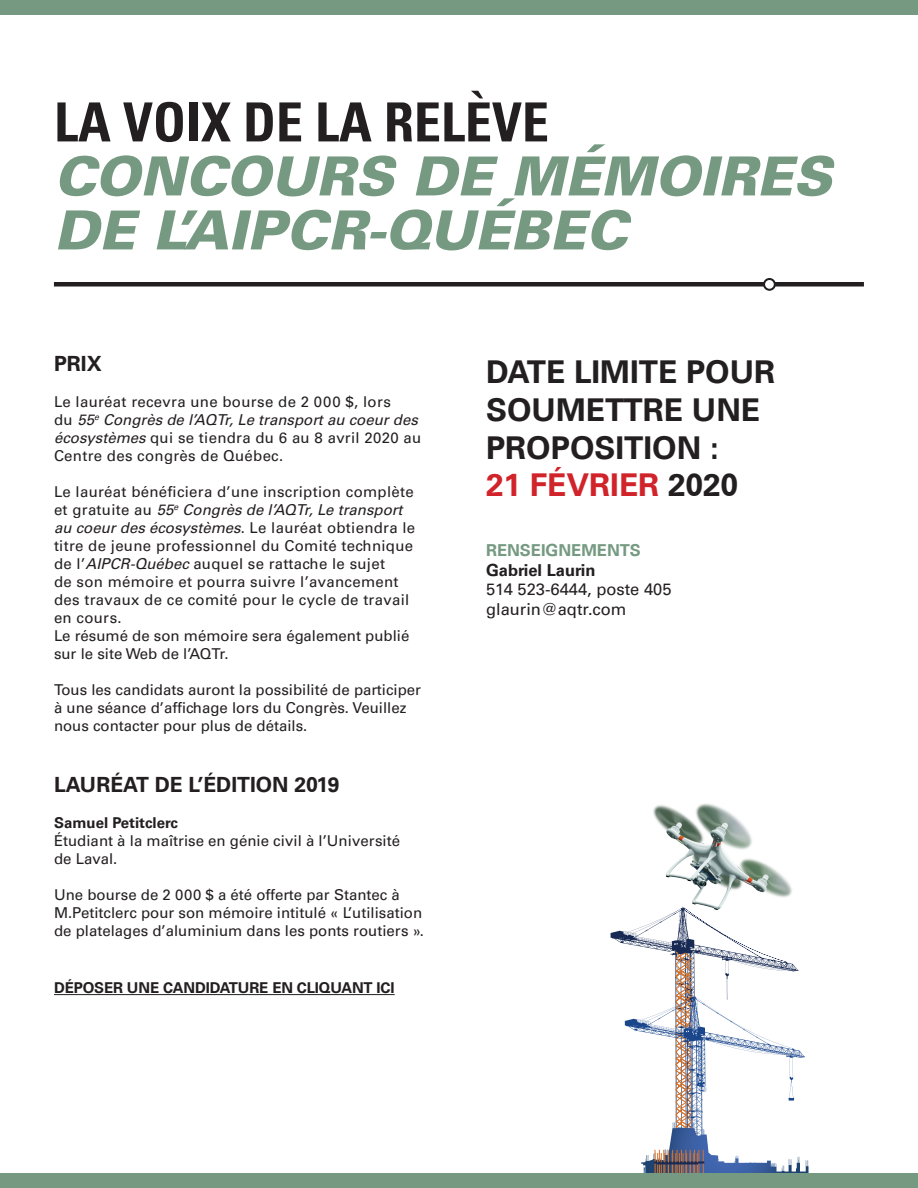
<style>
.page{position:relative;width:918px;height:1188px;background:#fff}
.page>*{position:absolute;margin:0;border:0;box-sizing:border-box;transform-origin:0 0}
.t1{font:italic 900 54px/54px "Univers";color:#769a81}
.t2{font:700 condensed 54px "Univers 67";color:#231f20}
.t3{font:700 31.5px/37.8px "Univers 65";color:#231f20}
.t4{font:700 21px "Univers 65";color:#231f20}
.t5{font:16.5px/19.8px "Univers LT Pro 55 Roman";color:#231f20}
.t6{font:15px/18px "Univers LT Pro 55 Roman";letter-spacing:.02em;color:#231f20}
.t7{font:15px/18px "Univers LT Pro 55 Roman";color:#231f20}
.t8{font:700 15px "Univers 65";letter-spacing:-.01em;color:#231f20}
.s1{font-family:"Univers";font-style:italic}
.s2{color:#d1232a}
.s3{font-family:"Univers 65";font-weight:700;color:#769a81}
.s4{font-family:"Univers 65";font-weight:700}
</style>
<div class="page">
<hr style="left:54px;top:994px;width:341px;height:1px;background:#231f20">
<div style="left:54px;top:282px;width:810px;height:5px;background:#231f20"></div>
<div style="left:764px;top:279px;width:11px;height:11px;background:#fff;border-radius:50%"></div>
<div style="left:763px;top:278px;width:13px;height:13px;border:2px solid #231f20;border-radius:50%"></div>
<img style="left:653px;top:803px;width:139px;height:103px">
<svg style="left:611px;top:906px;width:145px;height:120px"></svg>
<svg style="left:625px;top:951px;width:184px;height:222px"></svg>
<hr style="left:657px;top:1162px;width:41px;height:2px;background:#182a54">
<div style="left:0;top:1173px;width:918px;height:15px;background:#769a81"></div>
<div style="left:0;top:0;width:918px;height:15px;background:#769a81"></div>
<p class="t2" style="left:54px;top:89px;width:496px">LA VOIX DE LA RELÈVE</p>
<p class="t1" style="left:54px;top:149px;width:779px">CONCOURS DE MÉMOIRES<br>DE L’AIPCR-QUÉBEC</p>
<p class="t4" style="left:54px;top:351px;width:49px">PRIX</p>
<p class="t6" style="left:54px;top:392px;width:338px">Le lauréat recevra une bourse de 2 000 $, lors</p>
<p class="t6" style="left:54px;top:410px;width:369px">du <span class="s1">55</span><sup>e</sup> <span class="s1">Congrès de l’AQTr, Le transport au coeur des écosystèmes</span> qui se tiendra du 6 au 8 avril 2020 au<br>Centre des congrès de Québec.</p>
<p class="t6" style="left:54px;top:482px;width:361px">Le lauréat bénéficiera d’une inscription complète</p>
<p class="t6" style="left:54px;top:500px;width:363px">et gratuite au <span class="s1">55</span><sup>e</sup> <span class="s1">Congrès de l’AQTr, Le transport au coeur des écosystèmes</span>. Le lauréat obtiendra le titre de jeune professionnel du Comité technique de l’<span class="s1">AIPCR-Québec</span> auquel se rattache le sujet<br>de son mémoire et pourra suivre l’avancement des travaux de ce comité pour le cycle de travail en cours.</p>
<p class="t7" style="left:54px;top:626px;width:357px">Le résumé de son mémoire sera également publié sur le site Web de l’AQTr.</p>
<p class="t7" style="left:54px;top:680px;width:369px">Tous les candidats auront la possibilité de participer à une séance d’affichage lors du Congrès. Veuillez nous contacter pour plus de détails.</p>
<p class="t4" style="left:54px;top:772px;width:287px">LAURÉAT DE L’ÉDITION 2019</p>
<p class="t8" style="left:54px;top:814px;width:126px">Samuel Petitclerc</p>
<p class="t7" style="left:54px;top:831px;width:348px">Étudiant à la maîtrise en génie civil à l’Université de Laval.</p>
<p class="t7" style="left:54px;top:885px;width:372px">Une bourse de 2 000 $ a été offerte par Stantec à<br>M.Petitclerc pour son mémoire intitulé « L’utilisation de platelages d’aluminium dans les ponts routiers ».</p>
<p class="t8" style="left:54px;top:979px;width:342px">DÉPOSER UNE CANDIDATURE EN CLIQUANT ICI</p>
<p class="t3" style="left:486px;top:353px;width:291px">DATE LIMITE POUR<br>SOUMETTRE UNE<br>PROPOSITION :<br><span class="s2">21 FÉVRIER</span> 2020</p>
<p class="t5" style="left:486px;top:539px;width:187px"><span class="s3">RENSEIGNEMENTS<br></span><span class="s4">Gabriel Laurin<br></span>514 523-6444, poste 405 glaurin@aqtr.com</p>
</div>
